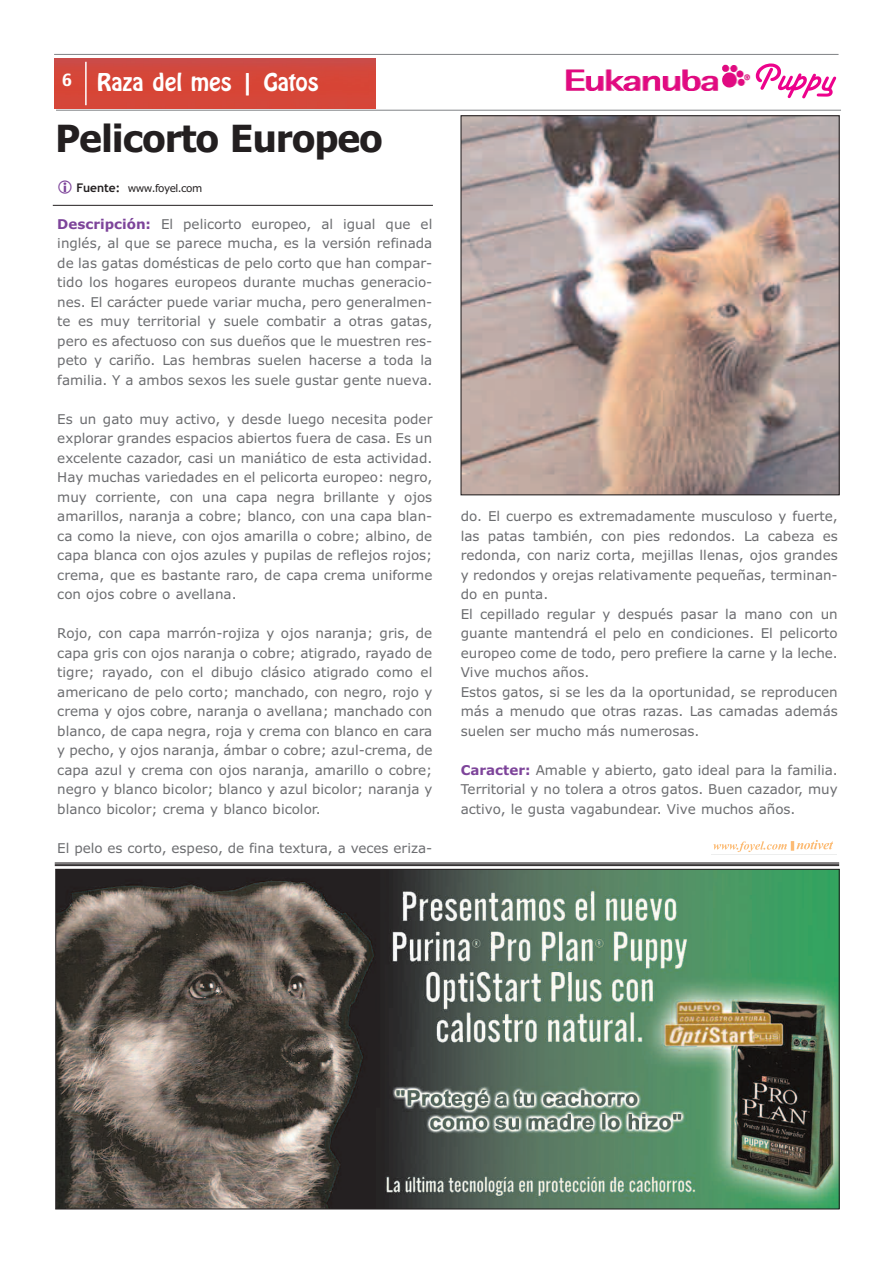
<style>
.page{position:relative;width:893px;height:1263px;background:#fff}
.page>*{position:absolute;margin:0;border:0;box-sizing:border-box;transform-origin:0 0}
.t1{font:700 37.5px "Tahoma";letter-spacing:-.015em;color:#231f20}
.t2{font:27px "Hobo D";color:#fff}
.t3{font:13.5px/19.5px "Verdana";color:#6c6d70;text-align:justify}
.t4{font:10.5px "Verdana";letter-spacing:-.045em;color:#231f20}
.s1{font-family:"Trebuchet MS";font-weight:700;font-size:12px}
.s2{font-weight:700;color:#7d449a}
</style>
<div class="page">
<img style="left:54px;top:59px;width:321px;height:50px">
<hr style="left:54px;top:54px;width:784px;height:1px;background:#808285">
<img style="left:565px;top:64px;width:186px;height:27px">
<svg style="left:756px;top:63px;width:80px;height:35px"></svg>
<hr style="left:85px;top:62px;width:2px;height:43px;background:#fff">
<hr style="left:56px;top:110px;width:785px;height:1px;background:#808285">
<hr style="left:53px;top:205px;width:380px;height:1px;background:#231f20">
<svg style="left:713px;top:840px;width:120px;height:12px"></svg>
<hr style="left:712px;top:854px;width:125px;height:1px;background:#b2b3b7">
<img style="left:462px;top:117px;width:376px;height:376px">
<div style="left:460px;top:115px;width:380px;height:380px;border:1px solid #231f20"></div>
<hr style="left:55px;top:863px;width:784px;height:1px;background:#231f20">
<hr style="left:55px;top:864px;width:784px;height:1px;background:#231f20">
<hr style="left:55px;top:865px;width:784px;height:1px;background:#231f20">
<img style="left:57px;top:871px;width:781px;height:336px">
<h2 class="t2" style="left:62px;top:66px;width:258px"><sup>6</sup> Raza del mes | Gatos</h2>
<h1 class="t1" style="left:56px;top:117px;width:329px">Pelicorto Europeo</h1>
<p class="t4" style="left:77px;top:182px;width:127px"><span class="s1">Fuente:</span> www.foyel.com</p>
<p class="t3" style="left:57px;top:214px;width:377px"><span class="s2">Descripción:</span> El pelicorto europeo, al igual que el inglés, al que se parece mucha, es la versión refinada de las gatas domésticas de pelo corto que han compar&shy;tido los hogares europeos durante muchas generacio&shy;nes. El carácter puede variar mucha, pero generalmen&shy;te es muy territorial y suele combatir a otras gatas, pero es afectuoso con sus dueños que le muestren res&shy;peto y cariño. Las hembras suelen hacerse a toda la familia. Y a ambos sexos les suele gustar gente nueva.</p>
<p class="t3" style="left:57px;top:409px;width:377px">Es un gato muy activo, y desde luego necesita poder explorar grandes espacios abiertos fuera de casa. Es un excelente cazador, casi un maniático de esta actividad.<br>Hay muchas variedades en el pelicorta europeo: negro, muy corriente, con una capa negra brillante y ojos amarillos, naranja a cobre; blanco, con una capa blan&shy;ca como la nieve, con ojos amarilla o cobre; albino, de capa blanca con ojos azules y pupilas de reflejos rojos; crema, que es bastante raro, de capa crema uniforme con ojos cobre o avellana.</p>
<p class="t3" style="left:57px;top:624px;width:377px">Rojo, con capa marrón-rojiza y ojos naranja; gris, de capa gris con ojos naranja o cobre; atigrado, rayado de tigre; rayado, con el dibujo clásico atigrado como el americano de pelo corto; manchado, con negro, rojo y crema y ojos cobre, naranja o avellana; manchado con blanco, de capa negra, roja y crema con blanco en cara y pecho, y ojos naranja, ámbar o cobre; azul-crema, de capa azul y crema con ojos naranja, amarillo o cobre; negro y blanco bicolor; blanco y azul bicolor; naranja y blanco bicolor; crema y blanco bicolor.</p>
<p class="t3" style="left:57px;top:838px;width:377px">El pelo es corto, espeso, de fina textura, a veces eriza-</p>
<p class="t3" style="left:461px;top:507px;width:379px;text-align:left">do. El cuerpo es extremadamente musculoso y fuerte, las patas también, con pies redondos. La cabeza es redonda, con nariz corta, mejillas llenas, ojos grandes y redondos y orejas relativamente pequeñas, terminan&shy;do en punta.<br>El cepillado regular y después pasar la mano con un guante mantendrá el pelo en condiciones. El pelicorto europeo come de todo, pero prefiere la carne y la leche.<br>Vive muchos años.<br>Estos gatos, si se les da la oportunidad, se reproducen más a menudo que otras razas. Las camadas además suelen ser mucho más numerosas.</p>
<p class="t3" style="left:461px;top:760px;width:378px"><span class="s2">Caracter:</span> Amable y abierto, gato ideal para la familia.<br>Territorial y no tolera a otros gatos. Buen cazador, muy activo, le gusta vagabundear. Vive muchos años.</p>
</div>
